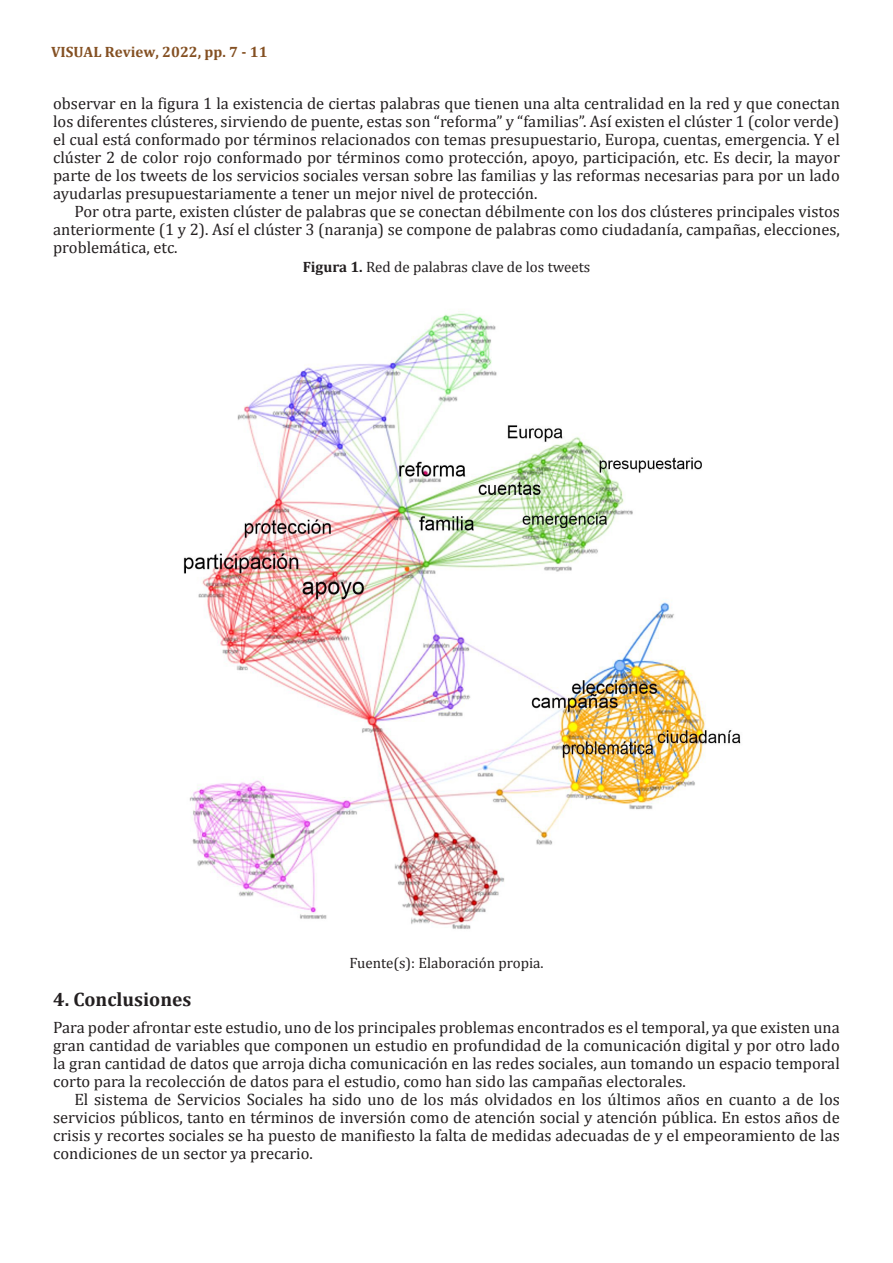
<style>
.page{position:relative;width:893px;height:1263px;background:#fff}
.page>*{position:absolute;margin:0;border:0;box-sizing:border-box;transform-origin:0 0}
.Titulo_1{font:700 19.5px "Cambria";color:#231f20}
.Titulo-Tablas{font:16.5px "Cambria";color:#231f20}
.Parrafo-Arranque{font:16.5px/18px "Cambria";color:#231f20;text-align:justify}
.Parrafos-siguientes{font:16.5px/18px "Cambria";color:#231f20;text-align:justify}
.Titulo-Tablas-2{font:15px "Cambria";color:#231f20}
.Fuente-Tablas{font:15px "Cambria";color:#231f20}
.Titulo-Tablas-3{font:700 15px "Cambria";color:#845022}
.s1{font-weight:700}
</style>
<div class="page">
<img style="left:183px;top:313px;width:558px;height:616px">
<p class="Titulo-Tablas-3" style="left:51px;top:41px;width:218px">VISUAL Review, 2022, pp. 7 - 11</p>
<p class="Titulo-Tablas" style="left:53px;top:93px;width:788px">observar en la figura 1 la existencia de ciertas palabras que tienen una alta centralidad en la red y que conectan</p>
<p class="Titulo-Tablas" style="left:53px;top:111px;width:788px">los diferentes clústeres, sirviendo de puente, estas son “reforma” y “familias”. Así existen el clúster 1 (color verde)</p>
<p class="Titulo-Tablas" style="left:53px;top:129px;width:788px">el cual está conformado por términos relacionados con temas presupuestario, Europa, cuentas, emergencia. Y el</p>
<p class="Titulo-Tablas" style="left:53px;top:147px;width:788px">clúster 2 de color rojo conformado por términos como protección, apoyo, participación, etc. Es decir, la mayor</p>
<p class="Titulo-Tablas" style="left:53px;top:165px;width:788px">parte de los tweets de los servicios sociales versan sobre las familias y las reformas necesarias para por un lado</p>
<p class="Titulo-Tablas" style="left:53px;top:183px;width:486px">ayudarlas presupuestariamente a tener un mejor nivel de protección.</p>
<p class="Titulo-Tablas" style="left:74px;top:201px;width:767px">Por otra parte, existen clúster de palabras que se conectan débilmente con los dos clústeres principales vistos</p>
<p class="Titulo-Tablas" style="left:53px;top:219px;width:788px">anteriormente (1 y 2). Así el clúster 3 (naranja) se compone de palabras como ciudadanía, campañas, elecciones,</p>
<p class="Titulo-Tablas" style="left:53px;top:237px;width:126px">problemática, etc.</p>
<p class="Titulo-Tablas-2" style="left:303px;top:258px;width:289px"><span class="s1">Figura 1.</span> Red de palabras clave de los tweets</p>
<p class="Fuente-Tablas" style="left:349px;top:954px;width:196px">Fuente(s): Elaboración propia.</p>
<p class="Titulo_1" style="left:53px;top:986px;width:140px">4. Conclusiones</p>
<p class="Parrafo-Arranque" style="left:53px;top:1018px;width:788px">Para poder afrontar este estudio, uno de los principales problemas encontrados es el temporal, ya que existen una gran cantidad de variables que componen un estudio en profundidad de la comunicación digital y por otro lado la gran cantidad de datos que arroja dicha comunicación en las redes sociales, aun tomando un espacio temporal corto para la recolección de datos para el estudio, como han sido las campañas electorales.</p>
<p class="Parrafos-siguientes" style="left:53px;top:1090px;width:788px;text-indent:21px">El sistema de Servicios Sociales ha sido uno de los más olvidados en los últimos años en cuanto a de los servicios públicos, tanto en términos de inversión como de atención social y atención pública. En estos años de crisis y recortes sociales se ha puesto de manifiesto la falta de medidas adecuadas de y el empeoramiento de las condiciones de un sector ya precario.</p>
</div>
